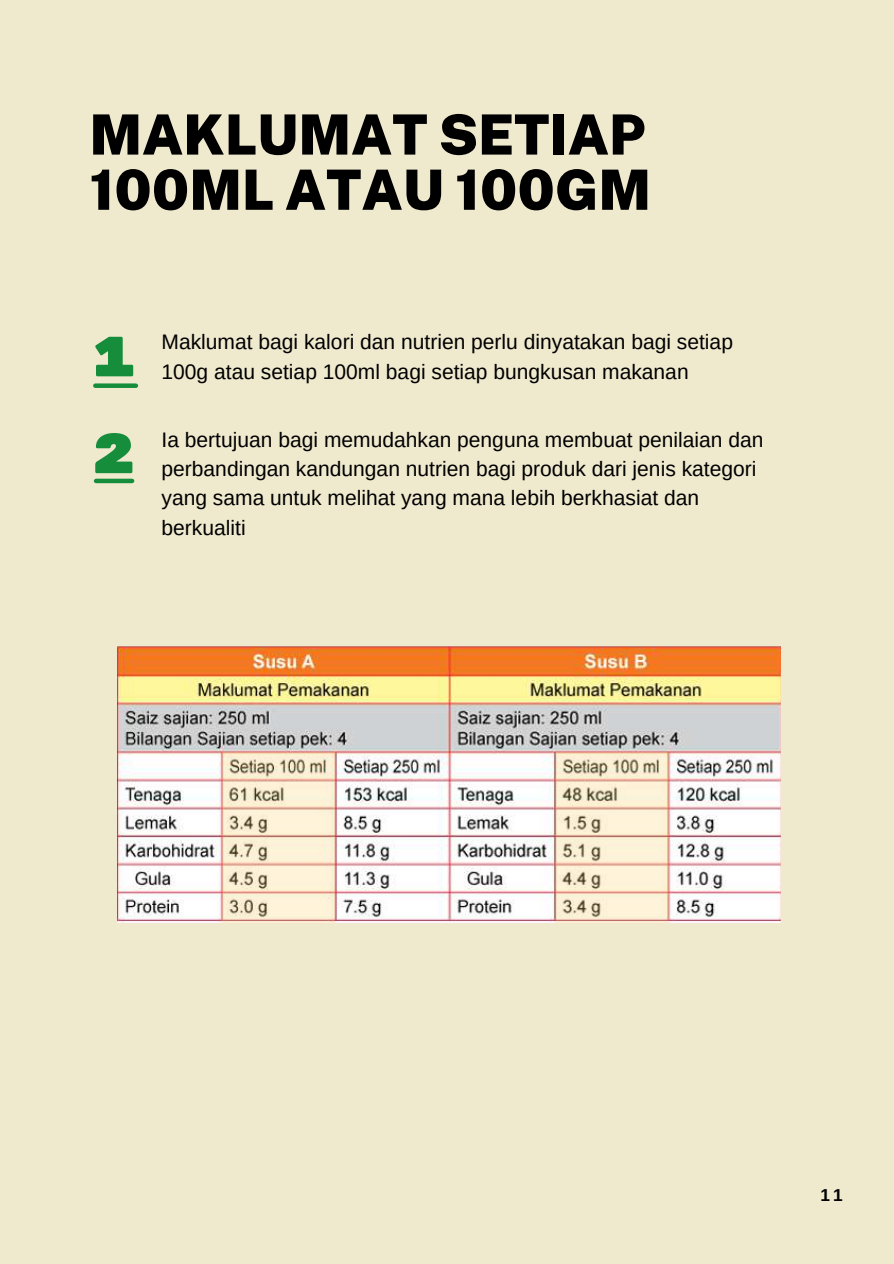
<style>
.page{position:relative;width:894px;height:1264px;background:#fff}
.page>*{position:absolute;margin:0;border:0;box-sizing:border-box;transform-origin:0 0}
.t1{font:56.55px/96.8px "Rubik Mono One";color:#168d3b}
.t2{font:900 55.5px/55.2px "Public Sans";color:#000}
.t3{font:21px/29.2px "Arimo";color:#000}
.t4{font:700 17.25px "Arimo";color:#000}
</style>
<div class="page">
<div style="left:0;top:0;width:893px;height:1263px;background:#efe9ce"></div>
<div style="left:95px;top:383px;width:41px;height:5px;background:#168d3b"></div>
<div style="left:96px;top:478px;width:36px;height:5px;background:#168d3b"></div>
<img style="left:117px;top:646px;width:663px;height:276px">
<svg style="left:221px;top:753px;width:114px;height:170px;fill:#fbf1d5"></svg>
<svg style="left:554px;top:753px;width:114px;height:170px;fill:#fbf1d5"></svg>
<h2 class="t2" style="left:89px;top:107px;width:563px">MAKLUMAT SETIAP<br>100ML ATAU 100GM</h2>
<h1 class="t1" style="left:89px;top:310px;width:50px">1<br>2</h1>
<p class="t3" style="left:161px;top:327px;width:573px">Maklumat bagi kalori dan nutrien perlu dinyatakan bagi setiap<br>100g atau setiap 100ml bagi setiap bungkusan makanan</p>
<p class="t3" style="left:161px;top:425px;width:603px">Ia bertujuan bagi memudahkan penguna membuat penilaian dan perbandingan kandungan nutrien bagi produk dari jenis kategori yang sama untuk melihat yang mana lebih berkhasiat dan berkualiti</p>
<p class="t4" style="left:820px;top:1185px;width:24px">11</p>
</div>
